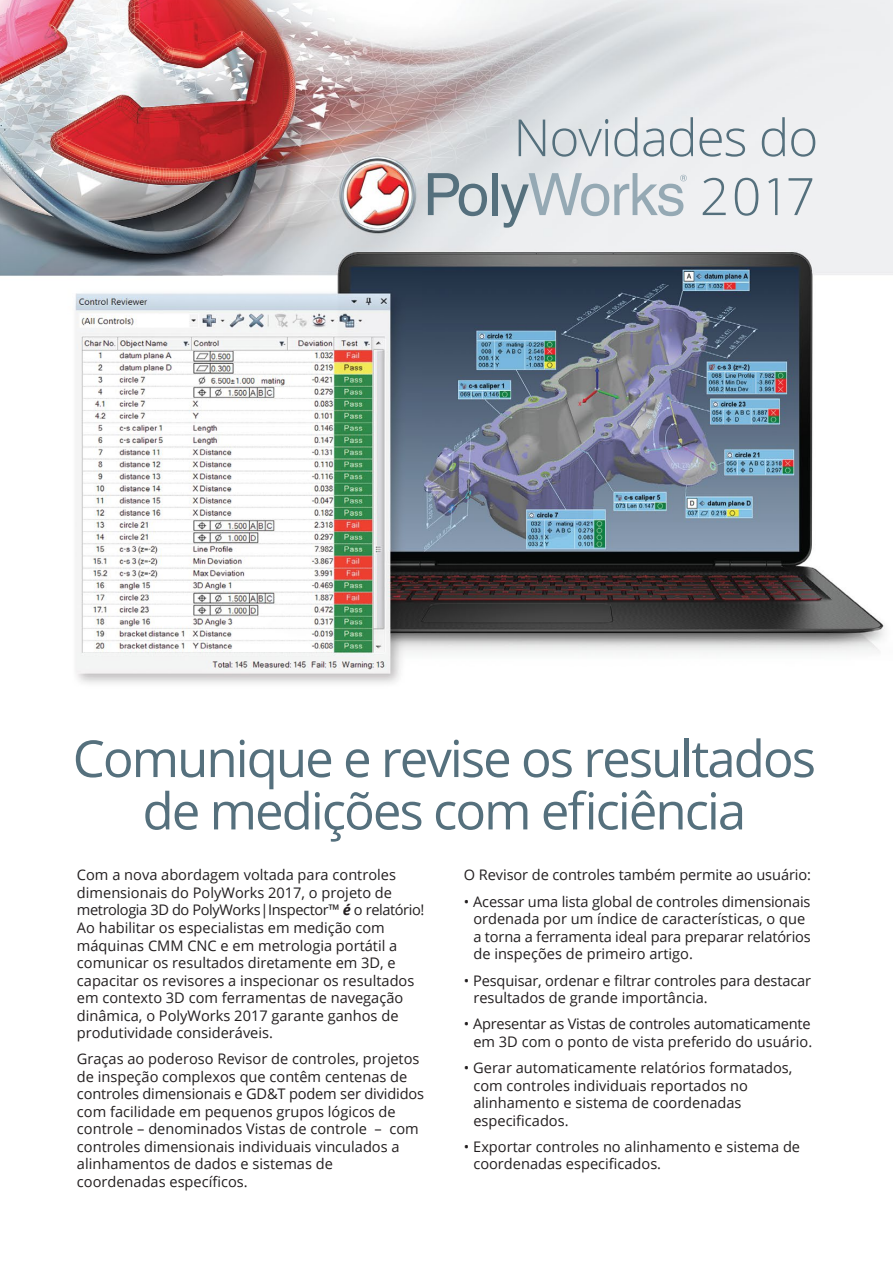
<style>
.page{position:relative;width:893px;height:1263px;background:#fff}
.page>*{position:absolute;margin:0;border:0;box-sizing:border-box;transform-origin:0 0}
.t1{font:300 51.3px "Open Sans";letter-spacing:-.02em;color:#55707d}
.t2{font:51px/52.3px "Open Sans";letter-spacing:-.04em;color:#55707d;text-align:center}
.t3{font:14.55px/17.5px "Open Sans";color:#231f20}
.t4{font:14.55px/17.5px "Open Sans";letter-spacing:-.02em;color:#231f20;text-align:right}
.s1{font-weight:700;font-style:italic}
</style>
<div class="page">
<img style="left:0;top:0;width:893px;height:684px">
<svg style="left:428px;top:173px;width:59px;height:43px;background:#abb7bd"></svg>
<div style="left:492px;top:173px;width:5px;height:42px;background:#55707d"></div>
<svg style="left:501px;top:173px;width:186px;height:55px;background:#d2d8dd"></svg>
<svg style="left:703px;top:178px;width:23px;height:37px"></svg>
<svg style="left:735px;top:178px;width:23px;height:38px"></svg>
<svg style="left:768px;top:178px;width:9px;height:37px"></svg>
<svg style="left:788px;top:178px;width:24px;height:37px"></svg>
<h1 class="t1" style="left:513px;top:102px;width:306px">Novidades do</h1>
<h2 class="t2" style="left:73px;top:731px;width:745px">Comunique e revise os resultados de medições com eficiência</h2>
<p class="t3" style="left:77px;top:866px;width:349px">Com a nova abordagem voltada para controles dimensionais do PolyWorks 2017, o projeto de metrologia 3D do PolyWorks|Inspector™ <span class="s1">é</span> o relatório!<br>Ao habilitar os especialistas em medição com máquinas CMM CNC e em metrologia portátil a comunicar os resultados diretamente em 3D, e capacitar os revisores a inspecionar os resultados em contexto 3D com ferramentas de navegação dinâmica, o PolyWorks 2017 garante ganhos de produtividade consideráveis.</p>
<p class="t3" style="left:77px;top:1050px;width:349px">Graças ao poderoso Revisor de controles, projetos de inspeção complexos que contêm centenas de controles dimensionais e GD&amp;T podem ser divididos com facilidade em pequenos grupos lógicos de controle – denominados Vistas de controle – com controles dimensionais individuais vinculados a alinhamentos de dados e sistemas de coordenadas específicos.</p>
<p class="t3" style="left:464px;top:866px;width:349px">O Revisor de controles também permite ao usuário:</p>
<p class="t3" style="left:473px;top:892px;width:339px;text-indent:-9px">• Acessar uma lista global de controles dimensionais ordenada por um índice de características, o que a torna a ferramenta ideal para preparar relatórios de inspeções de primeiro artigo.</p>
<p class="t3" style="left:473px;top:971px;width:339px;text-indent:-9px">• Pesquisar, ordenar e filtrar controles para destacar resultados de grande importância.</p>
<p class="t4" style="left:464px;top:1015px;width:350px">• Apresentar as Vistas de controles automaticamente em 3D com o ponto de vista preferido do usuário.</p>
<p class="t3" style="left:473px;top:1059px;width:321px;text-indent:-9px">• Gerar automaticamente relatórios formatados, com controles individuais reportados no alinhamento e sistema de coordenadas especificados.</p>
<p class="t3" style="left:473px;top:1137px;width:328px;text-indent:-9px">• Exportar controles no alinhamento e sistema de coordenadas especificados.</p>
</div>
